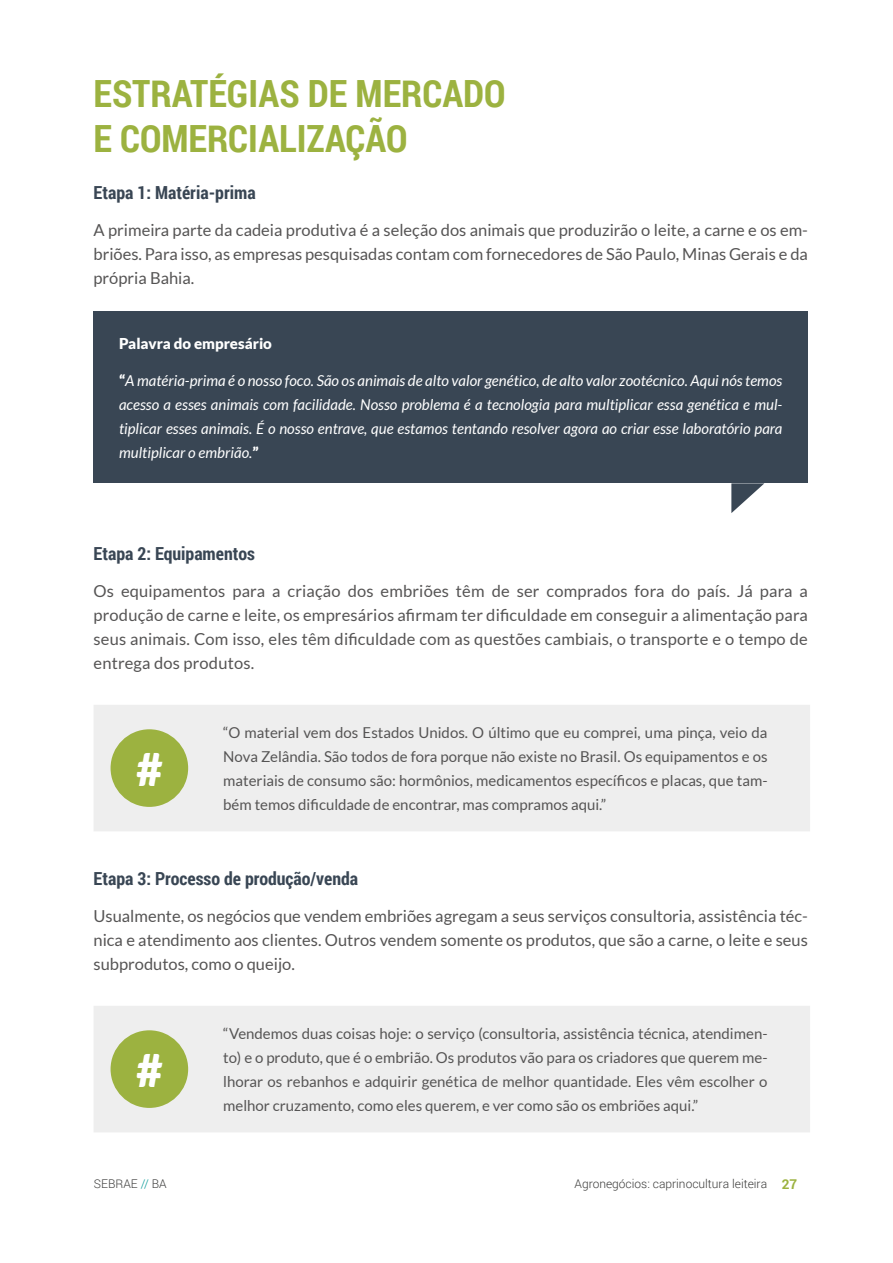
<style>
.page{position:relative;width:893px;height:1263px;background:#fff}
.page>*{position:absolute;margin:0;border:0;box-sizing:border-box;transform-origin:0 0}
.t1{font:900 45px "Lato";color:#fff}
.t2{font:700 37.5px/45px "Roboto Condensed";color:#9cb240}
.t3{font:700 18px "Roboto Condensed";color:#394654}
.t4{font:16.5px/24px "Lato";color:#555454;text-align:justify}
.t5{font:15px/24px "Lato";color:#555454;text-align:justify}
.t6{font:italic 15px/24px "Lato";color:#fff;text-align:justify}
.t7{font:900 15px "Lato";color:#fff}
.t8{font:300 12px "Roboto";color:#3c3c3b}
.s1{font-weight:900;font-style:normal}
.s2{color:#009996}
.s3{font-weight:700;font-size:13.5px;color:#9cb240}
</style>
<div class="page">
<div style="left:94px;top:311px;width:714px;height:172px;background:#394654"></div>
<svg style="left:731px;top:483px;width:33px;height:30px"></svg>
<div style="left:94px;top:705px;width:716px;height:126px;background:#eee"></div>
<div style="left:111px;top:729px;width:77px;height:78px;background:#9cb240;border-radius:50%"></div>
<div style="left:94px;top:1006px;width:716px;height:126px;background:#eee"></div>
<div style="left:111px;top:1030px;width:77px;height:78px;background:#9cb240;border-radius:50%"></div>
<h2 class="t2" style="left:94px;top:70px;width:413px">ESTRATÉGIAS DE MERCADO<br>E COMERCIALIZAÇÃO</h2>
<p class="t3" style="left:94px;top:180px;width:164px">Etapa 1: Matéria-prima</p>
<p class="t4" style="left:94px;top:218px;width:716px">A primeira parte da cadeia produtiva é a seleção dos animais que produzirão o leite, a carne e os em&shy;briões. Para isso, as empresas pesquisadas contam com fornecedores de São Paulo, Minas Gerais e da própria Bahia.</p>
<p class="t7" style="left:119px;top:335px;width:154px">Palavra do empresário</p>
<p class="t6" style="left:119px;top:369px;width:665px"><span class="s1">“</span>A matéria-prima é o nosso foco. São os animais de alto valor genético, de alto valor zootécnico. Aqui nós temos acesso a esses animais com facilidade. Nosso problema é a tecnologia para multiplicar essa genética e mul&shy;tiplicar esses animais. É o nosso entrave, que estamos tentando resolver agora ao criar esse laboratório para multiplicar o embrião.<span class="s1">”</span></p>
<p class="t3" style="left:94px;top:541px;width:163px">Etapa 2: Equipamentos</p>
<p class="t4" style="left:94px;top:579px;width:716px">Os equipamentos para a criação dos embriões têm de ser comprados fora do país. Já para a produção de carne e leite, os empresários afirmam ter dificuldade em conseguir a alimentação para seus animais. Com isso, eles têm dificuldade com as questões cambiais, o transporte e o tempo de entrega dos produtos.</p>
<h1 class="t1" style="left:137px;top:743px;width:28px">#</h1>
<p class="t5" style="left:223px;top:721px;width:546px">“O material vem dos Estados Unidos. O último que eu comprei, uma pinça, veio da Nova Zelândia. São todos de fora porque não existe no Brasil. Os equipamentos e os materiais de consumo são: hormônios, medicamentos específicos e placas, que tam&shy;bém temos dificuldade de encontrar, mas compramos aqui.”</p>
<p class="t3" style="left:94px;top:866px;width:266px">Etapa 3: Processo de produção/venda</p>
<p class="t4" style="left:94px;top:904px;width:716px">Usualmente, os negócios que vendem embriões agregam a seus serviços consultoria, assistência téc&shy;nica e atendimento aos clientes. Outros vendem somente os produtos, que são a carne, o leite e seus subprodutos, como o queijo.</p>
<h1 class="t1" style="left:137px;top:1044px;width:28px">#</h1>
<p class="t5" style="left:223px;top:1021px;width:546px">“Vendemos duas coisas hoje: o serviço (consultoria, assistência técnica, atendimen&shy;to) e o produto, que é o embrião. Os produtos vão para os criadores que querem me&shy;lhorar os rebanhos e adquirir genética de melhor quantidade. Eles vêm escolher o melhor cruzamento, como eles querem, e ver como são os embriões aqui.”</p>
<p class="t8" style="left:94px;top:1175px;width:74px">SEBRAE <span class="s2">//</span> BA</p>
<p class="t8" style="left:575px;top:1175px;width:224px">Agronegócios: caprinocultura leiteira <span class="s3">27</span></p>
</div>
